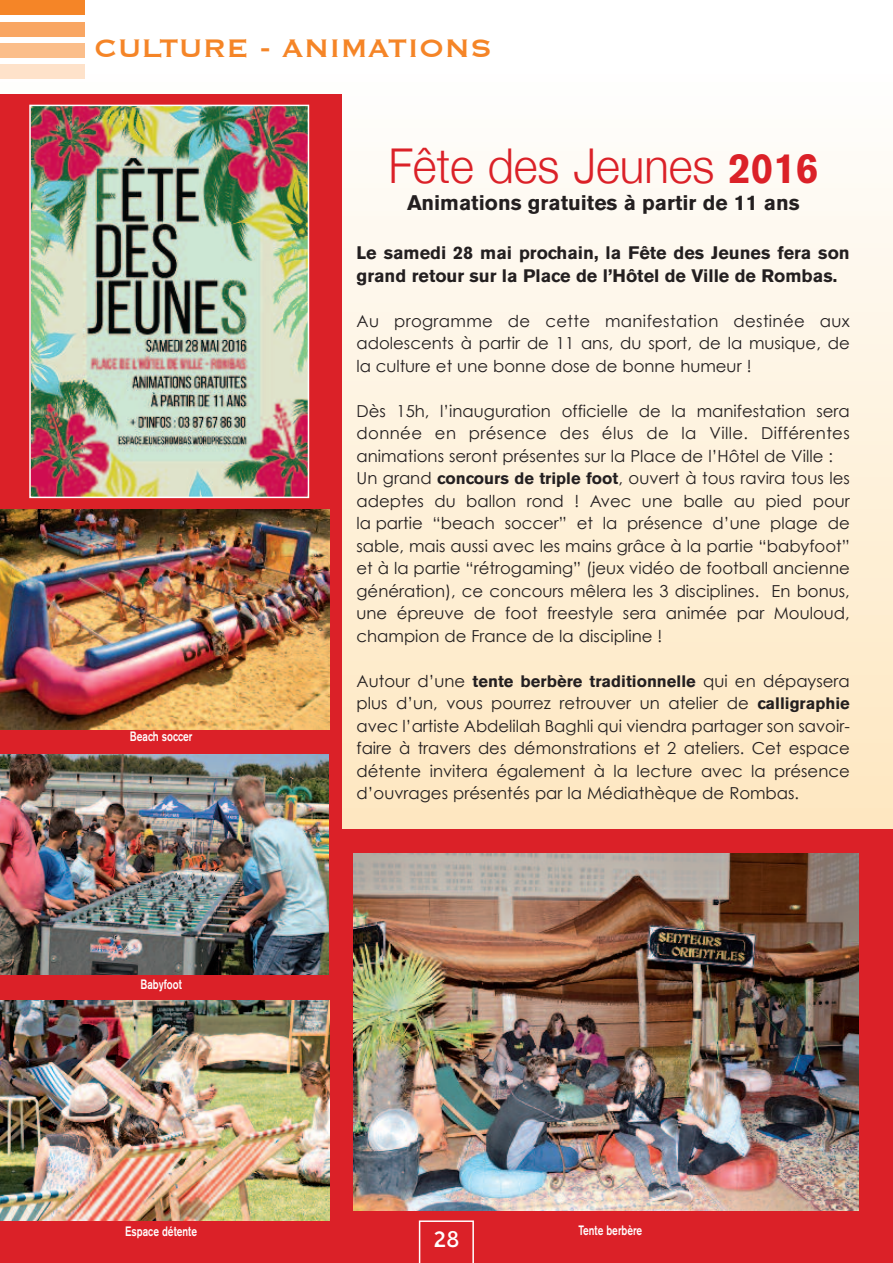
<style>
.page{position:relative;width:893px;height:1263px;background:#fff}
.page>*{position:absolute;margin:0;border:0;box-sizing:border-box;transform-origin:0 0}
.t1{font:300 48px "Helvetica Neue";color:#db2128;scale:.95 1}
.t2{font:33px "Copperplate";color:#f58527}
.t3{font:500 22.5px "Blindfish";color:#fff}
.t4{font:700 21px "Akzidenz Grotesk BE";color:#231f20}
.t5{font:700 18px/22.5px "Akzidenz Grotesk BE";color:#231f20}
.t6{font:16.5px/22.5px "Century Gothic";color:#231f20;text-align:justify}
.t7{font:700 16.5px "Akzidenz Grotesk BE";color:#231f20}
.t8{font:500 13.5px "Akzidenz Grotesk BE";color:#fff;scale:.75 1}
.s1{font-family:"Akzidenz Grotesk BE";font-weight:700;font-size:42px}
.s2{font-family:"Akzidenz Grotesk BE";font-weight:700}
.s3{font-family:"Century Gothic";font-weight:400}
</style>
<div class="page">
<svg style="left:342px;top:183px;width:551px;height:646px;background:#fef0d9"></svg>
<div style="left:0;top:0;width:85px;height:15px;background:#f58527"></div>
<div style="left:0;top:22px;width:85px;height:15px;background:#f9a662"></div>
<div style="left:0;top:43px;width:85px;height:15px;background:#fbbe8a"></div>
<div style="left:0;top:65px;width:85px;height:14px;background:#fee2ca"></div>
<div style="left:0;top:829px;width:893px;height:434px;background:#db2128"></div>
<div style="left:0;top:94px;width:342px;height:1169px;background:#db2128"></div>
<img style="left:0;top:509px;width:329px;height:221px">
<img style="left:0;top:754px;width:329px;height:220px">
<img style="left:0;top:1000px;width:329px;height:221px">
<img style="left:354px;top:853px;width:505px;height:358px">
<img style="left:32px;top:108px;width:274px;height:387px">
<div style="left:29px;top:105px;width:280px;height:393px;border:2px solid #fff"></div>
<svg style="left:419px;top:1220px;width:55px;height:43px"></svg>
<h2 class="t2" style="left:94px;top:32px;width:399px">CULTURE - ANIMATIONS</h2>
<p class="t8" style="left:130px;top:731px;width:85px">Beach soccer</p>
<p class="t8" style="left:141px;top:979px;width:57px">Babyfoot</p>
<h1 class="t1" style="left:388px;top:137px;width:454px">Fête des Jeunes <span class="s1">2016</span></h1>
<p class="t4" style="left:407px;top:194px;width:394px">Animations gratuites à partir de 11 ans</p>
<p class="t5" style="left:357px;top:243px;width:495px">Le samedi 28 mai prochain, la Fête des Jeunes fera son grand retour sur la Place de l’Hôtel de Ville de Rombas.</p>
<p class="t6" style="left:357px;top:309px;width:495px">Au programme de cette manifestation destinée aux adolescents à partir de 11 ans, du sport, de la musique, de la culture et une bonne dose de bonne humeur !</p>
<p class="t6" style="left:357px;top:399px;width:495px;text-align:left">Dès 15h, l’inauguration officielle de la manifestation sera donnée en présence des élus de la Ville. Différentes animations seront présentes sur la Place de l’Hôtel de Ville :<br>Un grand <span class="s2">concours de triple foot</span>, ouvert à tous ravira tous les adeptes du ballon rond ! Avec une balle au pied pour la partie “beach soccer” et la présence d’une plage de sable, mais aussi avec les mains grâce à la partie “babyfoot” et à la partie “rétrogaming” (jeux vidéo de football ancienne génération), ce concours mêlera les 3 disciplines. En bonus, une épreuve de foot freestyle sera animée par Mouloud, champion de France de la discipline !</p>
<p class="t7" style="left:357px;top:675px;width:495px"><span class="s3">Autour d’une</span> tente berbère traditionnelle <span class="s3">qui en dépaysera</span></p>
<p class="t6" style="left:357px;top:692px;width:495px">plus d’un, vous pourrez retrouver un atelier de <span class="s2">calligraphie </span>avec l’artiste Abdelilah Baghli qui viendra partager son savoir&shy;faire à travers des démonstrations et 2 ateliers. Cet espace détente invitera également à la lecture avec la présence d’ouvrages présentés par la Médiathèque de Rombas.</p>
<p class="t8" style="left:125px;top:1226px;width:97px">Espace détente</p>
<p class="t8" style="left:578px;top:1225px;width:86px">Tente berbère</p>
<h3 class="t3" style="left:434px;top:1226px;width:27px">28</h3>
</div>
